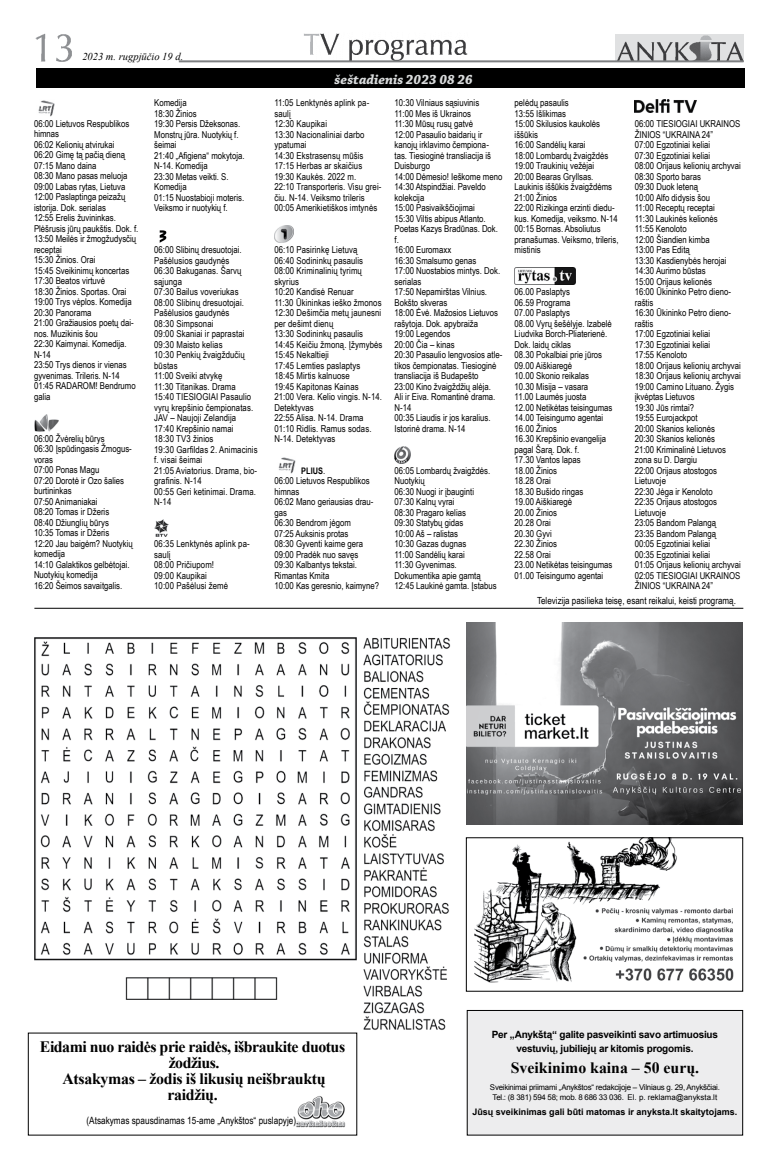
<style>
.page{position:relative;width:777px;height:1168px;background:#fff}
.page>*{position:absolute;margin:0;border:0;box-sizing:border-box;transform-origin:0 0}
.t1{font:700 15.9px/15.9px "Times New Roman";letter-spacing:-.03em;color:#000;text-align:center}
.t2{font:700 15.8px "Times New Roman";color:#000}
.t3{font:italic 700 14px "Chaparral Pro";color:#d9dbdc}
.t4{font:italic 10.5px "Times New Roman";color:#000}
.t5{font:700 10px/14px "Arial";letter-spacing:-.02em;color:#000;text-align:center}
.t6{font:10px "Arial Narrow";color:#000}
.t7{font:9.8px "Arial Narrow";color:#000}
.t8{font:9.5px/10.5px "Arial Narrow";color:#000}
.t9{font:700 9px "Arial";color:#000}
.t10{font:700 9px "Arial Narrow";color:#000}
.t11{font:7.9px/10px "Arial";letter-spacing:-.03em;color:#000;text-align:center}
.s1{font-weight:400;font-size:9.5px}
</style>
<div class="page">
<img style="left:304px;top:33px;width:164px;height:27px">
<img style="left:615px;top:34px;width:128px;height:26px">
<hr style="left:179px;top:60px;width:564px;height:2px;background:#7e8082">
<img style="left:35px;top:33px;width:37px;height:29px">
<hr style="left:34px;top:608px;width:709px;height:1px;background:#000">
<img style="left:295px;top:1096px;width:51px;height:32px">
<div style="left:36px;top:69px;width:708px;height:19px;background:#000"></div>
<div style="left:467px;top:1010px;width:275px;height:125px;background:#ededee"></div>
<div style="left:467px;top:1010px;width:276px;height:125px;border:1px solid #000"></div>
<img style="left:34px;top:638px;width:323px;height:361px">
<img style="left:363px;top:637px;width:88px;height:393px">
<img style="left:38px;top:100px;width:17px;height:16px">
<img style="left:34px;top:414px;width:25px;height:17px">
<img style="left:159px;top:230px;width:8px;height:13px">
<img style="left:154px;top:520px;width:14px;height:17px">
<img style="left:274px;top:226px;width:19px;height:17px">
<img style="left:278px;top:457px;width:18px;height:17px">
<img style="left:394px;top:446px;width:17px;height:17px">
<img style="left:514px;top:268px;width:62px;height:17px">
<img style="left:635px;top:100px;width:61px;height:12px">
<img style="left:466px;top:623px;width:277px;height:201px">
<img style="left:474px;top:839px;width:260px;height:144px">
<div style="left:466px;top:837px;width:277px;height:154px;border:1px solid #000"></div>
<p class="t4" style="left:82px;top:49px;width:102px">2023 m. rugpjūčio 19 d.</p>
<p class="t8" style="left:34px;top:118px;width:106px">06:00 Lietuvos Respublikos himnas<br>06:02 Kelionių atvirukai<br>06:20 Gimę tą pačią dieną<br>07:15 Mano daina<br>08:30 Mano pasas meluoja<br>09:00 Labas rytas, Lietuva<br>12:00 Paslaptinga peizažų istorija. Dok. serialas<br>12:55 Erelis žuvininkas.<br>Plėšrusis jūrų paukštis. Dok. f.<br>13:50 Meilės ir žmogžudysčių receptai<br>15:30 Žinios. Orai<br>15:45 Sveikinimų koncertas<br>17:30 Beatos virtuvė<br>18:30 Žinios. Sportas. Orai<br>19:00 Trys vėplos. Komedija<br>20:30 Panorama<br>21:00 Gražiausios poetų dai&shy;nos. Muzikinis šou<br>22:30 Kaimynai. Komedija.<br>N-14<br>23:50 Trys dienos ir vienas gyvenimas. Trileris. N-14<br>01:45 RADAROM! Bendrumo galia</p>
<p class="t8" style="left:34px;top:433px;width:100px">06:00 Žvėrelių būrys<br>06:30 Įspūdingasis Žmogus&shy;voras<br>07:00 Ponas Magu<br>07:20 Dorotė ir Ozo šalies burtininkas<br>07:50 Animaniakai<br>08:20 Tomas ir Džeris<br>08:40 Džiunglių būrys<br>10:35 Tomas ir Džeris<br>12:20 Jau baigėm? Nuotykių komedija<br>14:10 Galaktikos gelbėtojai.<br>Nuotykių komedija<br>16:20 Šeimos savaitgalis.</p>
<p class="t8" style="left:154px;top:97px;width:92px">Komedija<br>18:30 Žinios<br>19:30 Persis Džeksonas.<br>Monstrų jūra. Nuotykių f. šeimai<br>21:40 „Afigiena“ mokytoja.<br>N-14. Komedija<br>23:30 Metas veikti. S.<br>Komedija<br>01:15 Nuostabioji moteris.<br>Veiksmo ir nuotykių f.</p>
<p class="t8" style="left:154px;top:244px;width:105px">06:00 Slibinų dresuotojai.<br>Pašėlusios gaudynės<br>06:30 Bakuganas. Šarvų sąjunga<br>07:30 Bailus voveriukas<br>08:00 Slibinų dresuotojai.<br>Pašėlusios gaudynės<br>08:30 Simpsonai<br>09:00 Skaniai ir paprastai<br>09:30 Maisto kelias<br>10:30 Penkių žvaigždučių būstas<br>11:00 Sveiki atvykę<br>11:30 Titanikas. Drama<br>15:40 TIESIOGIAI Pasaulio vyrų krepšinio čempionatas.<br>JAV – Naujoji Zelandija<br>17:40 Krepšinio namai<br>18:30 TV3 žinios<br>19:30 Garfildas 2. Animacinis f. visai šeimai<br>21:05 Aviatorius. Drama, bio&shy;grafinis. N-14<br>00:55 Geri ketinimai. Drama.<br>N-14</p>
<p class="t8" style="left:154px;top:538px;width:97px">06:35 Lenktynės aplink pa&shy;saulį<br>08:00 Pričiupom!<br>09:00 Kaupikai<br>10:00 Pašėlusi žemė</p>
<h3 class="t3" style="left:334px;top:71px;width:140px">šeštadienis 2023 08 26</h3>
<p class="t8" style="left:274px;top:97px;width:109px">11:05 Lenktynės aplink pa&shy;saulį<br>12:30 Kaupikai<br>13:30 Nacionaliniai darbo ypatumai<br>14:30 Ekstrasensų mūšis<br>17:15 Herbas ar skaičius<br>19:30 Kaukės. 2022 m.<br>22:10 Transporteris. Visu grei&shy;čiu. N-14. Veiksmo trileris<br>00:05 Amerikietiškos imtynės</p>
<p class="t8" style="left:274px;top:244px;width:110px">06:10 Pasirinkę Lietuvą<br>06:40 Sodininkų pasaulis<br>08:00 Kriminalinių tyrimų skyrius<br>10:20 Kandisė Renuar<br>11:30 Ūkininkas ieško žmonos<br>12:30 Dešimčia metų jaunesni per dešimt dienų<br>13:30 Sodininkų pasaulis<br>14:45 Keičiu žmoną. Įžymybės<br>15:45 Nekaltieji<br>17:45 Lemties paslaptys<br>18:45 Mirtis kalnuose<br>19:45 Kapitonas Kainas<br>21:00 Vera. Kelio vingis. N-14.<br>Detektyvas<br>22:55 Alisa. N-14. Drama<br>01:10 Ridlis. Ramus sodas.<br>N-14. Detektyvas</p>
<p class="t10" style="left:301px;top:464px;width:25px">PLIUS<span class="s1">.</span></p>
<p class="t8" style="left:274px;top:475px;width:106px">06:00 Lietuvos Respublikos himnas<br>06:02 Mano geriausias drau&shy;gas<br>06:30 Bendrom jėgom<br>07:25 Auksinis protas<br>08:30 Gyventi kaime gera<br>09:00 Pradėk nuo savęs<br>09:30 Kalbantys tekstai.<br>Rimantas Kmita<br>10:00 Kas geresnio, kaimyne?</p>
<p class="t8" style="left:394px;top:97px;width:109px">10:30 Vilniaus sąsiuvinis<br>11:00 Mes iš Ukrainos<br>11:30 Mūsų rusų gatvė<br>12:00 Pasaulio baidarių ir kanojų irklavimo čempiona&shy;tas. Tiesioginė transliacija iš<br>Duisburgo<br>14:00 Dėmesio! Ieškome meno<br>14:30 Atspindžiai. Paveldo kolekcija<br>15:00 Pasivaikščiojimai<br>15:30 Viltis abipus Atlanto.<br>Poetas Kazys Bradūnas. Dok. f.<br>16:00 Euromaxx<br>16:30 Smalsumo genas<br>17:00 Nuostabios mintys. Dok. serialas<br>17:50 Nepamirštas Vilnius.<br>Bokšto skveras<br>18:00 Ėvė. Mažosios Lietuvos rašytoja. Dok. apybraiža<br>19:00 Legendos<br>20:00 Čia – kinas<br>20:30 Pasaulio lengvosios atle&shy;tikos čempionatas. Tiesioginė transliacija iš Budapešto<br>23:00 Kino žvaigždžių alėja.<br>Ali ir Eiva. Romantinė drama.<br>N-14<br>00:35 Liaudis ir jos karalius.<br>Istorinė drama. N-14</p>
<p class="t8" style="left:394px;top:465px;width:104px">06:05 Lombardų žvaigždės.<br>Nuotykių<br>06:30 Nuogi ir įbauginti<br>07:30 Kalnų vyrai<br>08:30 Pragaro kelias<br>09:30 Statybų gidas<br>10:00 Aš – ralistas<br>10:30 Gazas dugnas<br>11:00 Sandėlių karai<br>11:30 Gyvenimas.<br>Dokumentika apie gamtą<br>12:45 Laukinė gamta. Įstabus</p>
<p class="t8" style="left:514px;top:97px;width:105px">pelėdų pasaulis<br>13:55 Išlikimas<br>15:00 Skilusios kaukolės iššūkis<br>16:00 Sandėlių karai<br>18:00 Lombardų žvaigždės<br>19:00 Traukinių vežėjai<br>20:00 Bearas Gryllsas.<br>Laukinis iššūkis žvaigždėms<br>21:00 Žinios<br>22:00 Rizikinga erzinti diedu&shy;kus. Komedija, veiksmo. N-14<br>00:15 Bornas. Absoliutus pranašumas. Veiksmo, trileris, mistinis</p>
<p class="t8" style="left:514px;top:286px;width:99px">06.00 Paslaptys<br>06.59 Programa<br>07.00 Paslaptys<br>08.00 Vyrų šešėlyje. Izabelė<br>Liudvika Borch-Pliaterienė.<br>Dok. laidų ciklas<br>08.30 Pokalbiai prie jūros<br>09.00 Aiškiaregė<br>10.00 Skonio reikalas<br>10.30 Misija – vasara<br>11.00 Laumės juosta<br>12.00 Netikėtas teisingumas<br>14.00 Teisingumo agentai<br>16.00 Žinios<br>16.30 Krepšinio evangelija pagal Šarą. Dok. f.<br>17.30 Vantos lapas<br>18.00 Žinios<br>18.28 Orai<br>18.30 Bušido ringas<br>19.00 Aiškiaregė<br>20.00 Žinios<br>20.28 Orai<br>20.30 Gyvi<br>22.30 Žinios<br>22.58 Orai<br>23.00 Netikėtas teisingumas<br>01.00 Teisingumo agentai</p>
<p class="t8" style="left:635px;top:118px;width:108px">06:00 TIESIOGIAI UKRAINOS<br>ŽINIOS “UKRAINA 24”<br>07:00 Egzotiniai keliai<br>07:30 Egzotiniai keliai<br>08:00 Orijaus kelionių archyvai<br>08:30 Sporto baras<br>09:30 Duok leteną<br>10:00 Alfo didysis šou<br>11:00 Receptų receptai<br>11:30 Laukinės kelionės<br>11:55 Kenoloto<br>12:00 Šiandien kimba<br>13:00 Pas Editą<br>13:30 Kasdienybės herojai<br>14:30 Aurimo būstas<br>15:00 Orijaus kelionės<br>16:00 Ūkininko Petro dieno&shy;raštis<br>16:30 Ūkininko Petro dieno&shy;raštis<br>17:00 Egzotiniai keliai<br>17:30 Egzotiniai keliai<br>17:55 Kenoloto<br>18:00 Orijaus kelionių archyvai<br>18:30 Orijaus kelionių archyvai<br>19:00 Camino Lituano. Žygis įkvėptas Lietuvos<br>19:30 Jūs rimtai?<br>19:55 Eurojackpot<br>20:00 Skanios kelionės<br>20:30 Skanios kelionės<br>21:00 Kriminalinė Lietuvos zona su D. Dargiu<br>22:00 Orijaus atostogos<br>Lietuvoje<br>22:30 Jėga ir Kenoloto<br>22:35 Orijaus atostogos<br>Lietuvoje<br>23:05 Bandom Palangą<br>23:35 Bandom Palangą<br>00:05 Egzotiniai keliai<br>00:35 Egzotiniai keliai<br>01:05 Orijaus kelionių archyvai<br>02:05 TIESIOGIAI UKRAINOS<br>ŽINIOS “UKRAINA 24”</p>
<p class="t7" style="left:537px;top:593px;width:200px">Televizija pasilieka teisę, esant reikalui, keisti programą.</p>
<h1 class="t1" style="left:40px;top:1038px;width:307px">Eidami nuo raidės prie raidės, išbraukite duotus žodžius.<br>Atsakymas – žodis iš likusių neišbrauktų raidžių.</h1>
<p class="t6" style="left:86px;top:1113px;width:213px">(Atsakymas spausdinamas 15-ame „Anykštos“ puslapyje).</p>
<p class="t5" style="left:492px;top:1028px;width:228px">Per „Anykštą“ galite pasveikinti savo artimuosius vestuvių, jubiliejų ar kitomis progomis.</p>
<h2 class="t2" style="left:511px;top:1057px;width:190px">Sveikinimo kaina – 50 eurų.</h2>
<p class="t11" style="left:490px;top:1082px;width:231px">Sveikinimai priimami „Anykštos“ redakcijoje – Vilniaus g. 29, Anykščiai.<br>Tel.: (8 381) 594 58; mob. 8 686 33 036. El. p. reklama@anyksta.lt</p>
<p class="t9" style="left:472px;top:1106px;width:266px">Jūsų sveikinimas gali būti matomas ir anyksta.lt skaitytojams.</p>
</div>
